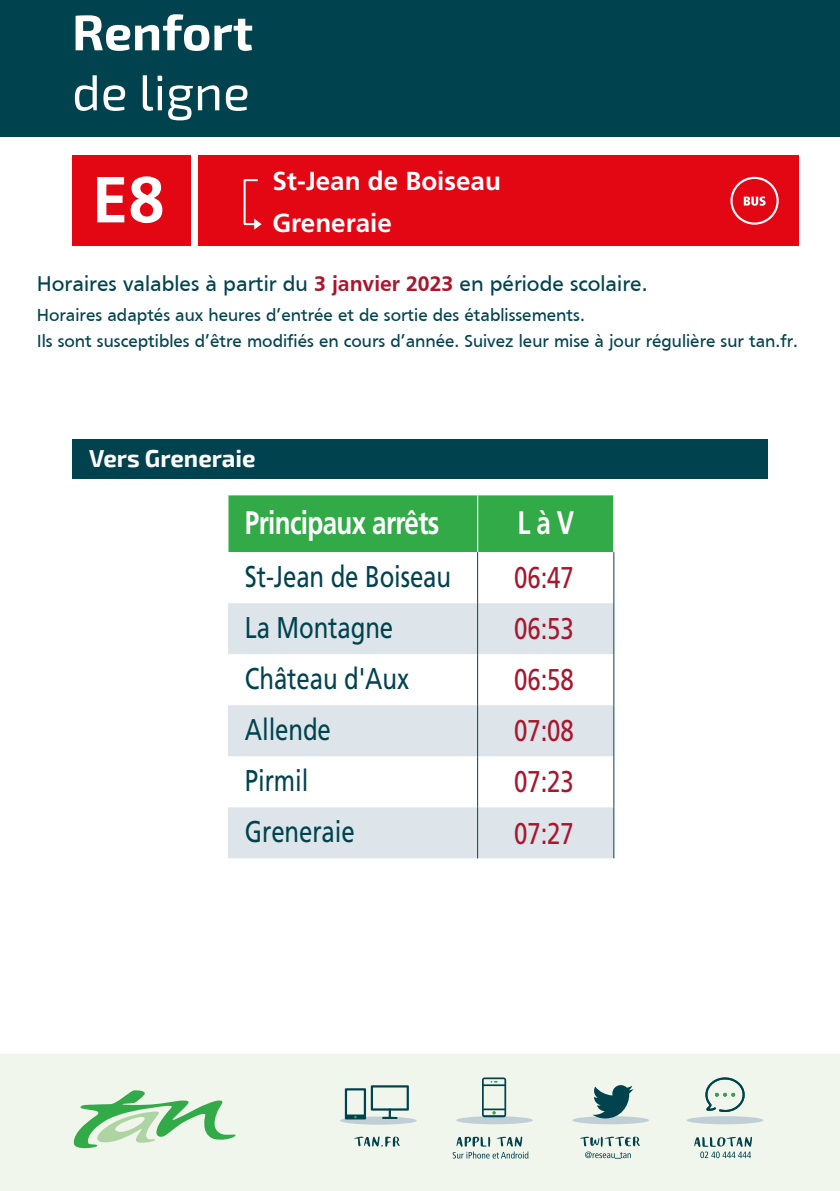
<style>
.page{position:relative;width:840px;height:1191px;background:#fff}
.page>*{position:absolute;margin:0;border:0;box-sizing:border-box;transform-origin:0 0}
.t1{font:700 50px "Exo 2";color:#fff}
.t2{font:50px "Exo 2";color:#fff}
.Texte_En-tête{font:700 32.4px "Frutiger LT Std";letter-spacing:-.025em;color:#fff;scale:.8 1}
.Texte_de_corps_gauch{font:30px "Frutiger LT Std";letter-spacing:-.005em;color:#00434f;scale:.8 1}
.Texte_de_corps_centr{font:30px "Frutiger LT Std";letter-spacing:-.005em;color:#a9162e;scale:.8 1}
.t3{font:700 26px "Frutiger LT Std";color:#fff}
.t4{font:700 24px "Exo 2";color:#fff}
.t5{font:22px "Frutiger";color:#00434f}
.t6{font:18px "Frutiger";color:#00434f}
.s1{font-weight:700;color:#a9162e}
</style>
<div class="page">
<div style="left:198px;top:155px;width:600px;height:91px;background:#e30613"></div>
<svg style="left:243px;top:179px;width:18px;height:51px"></svg>
<div style="left:0;top:1054px;width:839px;height:137px;background:#f0f6ec"></div>
<div style="left:456px;top:1116px;width:76px;height:8px;background:#c0ced6;border-radius:50%"></div>
<svg style="left:481px;top:1077px;width:25px;height:40px"></svg>
<div style="left:340px;top:1116px;width:76px;height:8px;background:#c0ced6;border-radius:50%"></div>
<svg style="left:344px;top:1085px;width:64px;height:34px"></svg>
<div style="left:572px;top:1116px;width:76px;height:8px;background:#c0ced6;border-radius:50%"></div>
<div style="left:686px;top:1116px;width:77px;height:8px;background:#c0ced6;border-radius:50%"></div>
<svg style="left:705px;top:1077px;width:39px;height:35px"></svg>
<svg style="left:354px;top:1136px;width:46px;height:11px"></svg>
<svg style="left:694px;top:1137px;width:57px;height:21px"></svg>
<svg style="left:592px;top:1085px;width:41px;height:33px"></svg>
<svg style="left:452px;top:1136px;width:76px;height:22px"></svg>
<svg style="left:580px;top:1136px;width:59px;height:22px"></svg>
<svg style="left:73px;top:1090px;width:163px;height:58px"></svg>
<div style="left:0;top:0;width:839px;height:136px;background:#00434f"></div>
<svg style="left:730px;top:177px;width:48px;height:48px"></svg>
<div style="left:72px;top:439px;width:695px;height:39px;background:#00434f"></div>
<div style="left:72px;top:155px;width:118px;height:91px;background:#e30613"></div>
<div style="left:228px;top:495px;width:385px;height:57px;background:#31aa47"></div>
<svg style="left:228px;top:603px;width:385px;height:255px;fill:#dee5ea"></svg>
<hr style="left:477px;top:495px;width:1px;height:57px;background:#fff">
<hr style="left:477px;top:552px;width:1px;height:51px;background:#00434f">
<hr style="left:613px;top:552px;width:1px;height:51px;background:#00434f">
<hr style="left:477px;top:603px;width:1px;height:51px;background:#00434f">
<hr style="left:613px;top:603px;width:1px;height:51px;background:#00434f">
<hr style="left:477px;top:654px;width:1px;height:51px;background:#00434f">
<hr style="left:613px;top:654px;width:1px;height:51px;background:#00434f">
<hr style="left:477px;top:705px;width:1px;height:51px;background:#00434f">
<hr style="left:613px;top:705px;width:1px;height:51px;background:#00434f">
<hr style="left:477px;top:756px;width:1px;height:51px;background:#00434f">
<hr style="left:613px;top:756px;width:1px;height:51px;background:#00434f">
<hr style="left:477px;top:807px;width:1px;height:51px;background:#00434f">
<hr style="left:613px;top:807px;width:1px;height:51px;background:#00434f">
<svg style="left:97px;top:177px;width:27px;height:45px"></svg>
<svg style="left:131px;top:176px;width:31px;height:47px"></svg>
<p class="t1" style="left:72px;top:3px;width:182px">Renfort</p>
<p class="t2" style="left:72px;top:64px;width:179px">de ligne</p>
<p class="t3" style="left:272px;top:165px;width:230px">St-Jean de Boiseau</p>
<p class="t3" style="left:272px;top:207px;width:121px">Greneraie</p>
<p class="t5" style="left:37px;top:271px;width:612px">Horaires valables à partir du <span class="s1">3 janvier 2023</span> en période scolaire.</p>
<p class="t6" style="left:37px;top:304px;width:549px">Horaires adaptés aux heures d’entrée et de sortie des établissements.</p>
<p class="t6" style="left:37px;top:330px;width:762px">Ils sont susceptibles d’être modifiés en cours d’année. Suivez leur mise à jour régulière sur tan.fr.</p>
<p class="t4" style="left:89px;top:444px;width:168px">Vers Greneraie</p>
<p class="Texte_En-tête" style="left:245px;top:503px;width:244px">Principaux arrêts</p>
<p class="Texte_En-tête" style="left:517px;top:503px;width:72px">L à V</p>
<p class="Texte_de_corps_gauch" style="left:245px;top:558px;width:259px">St-Jean de Boiseau</p>
<p class="Texte_de_corps_centr" style="left:514px;top:560px;width:76px">06:47</p>
<p class="Texte_de_corps_gauch" style="left:245px;top:609px;width:187px">La Montagne</p>
<p class="Texte_de_corps_centr" style="left:514px;top:611px;width:76px">06:53</p>
<p class="Texte_de_corps_gauch" style="left:245px;top:660px;width:206px">Château d'Aux</p>
<p class="Texte_de_corps_centr" style="left:514px;top:662px;width:76px">06:58</p>
<p class="Texte_de_corps_gauch" style="left:245px;top:711px;width:109px">Allende</p>
<p class="Texte_de_corps_centr" style="left:514px;top:713px;width:76px">07:08</p>
<p class="Texte_de_corps_gauch" style="left:245px;top:762px;width:81px">Pirmil</p>
<p class="Texte_de_corps_centr" style="left:514px;top:764px;width:76px">07:23</p>
<p class="Texte_de_corps_gauch" style="left:245px;top:813px;width:139px">Greneraie</p>
<p class="Texte_de_corps_centr" style="left:514px;top:815px;width:76px">07:27</p>
</div>
